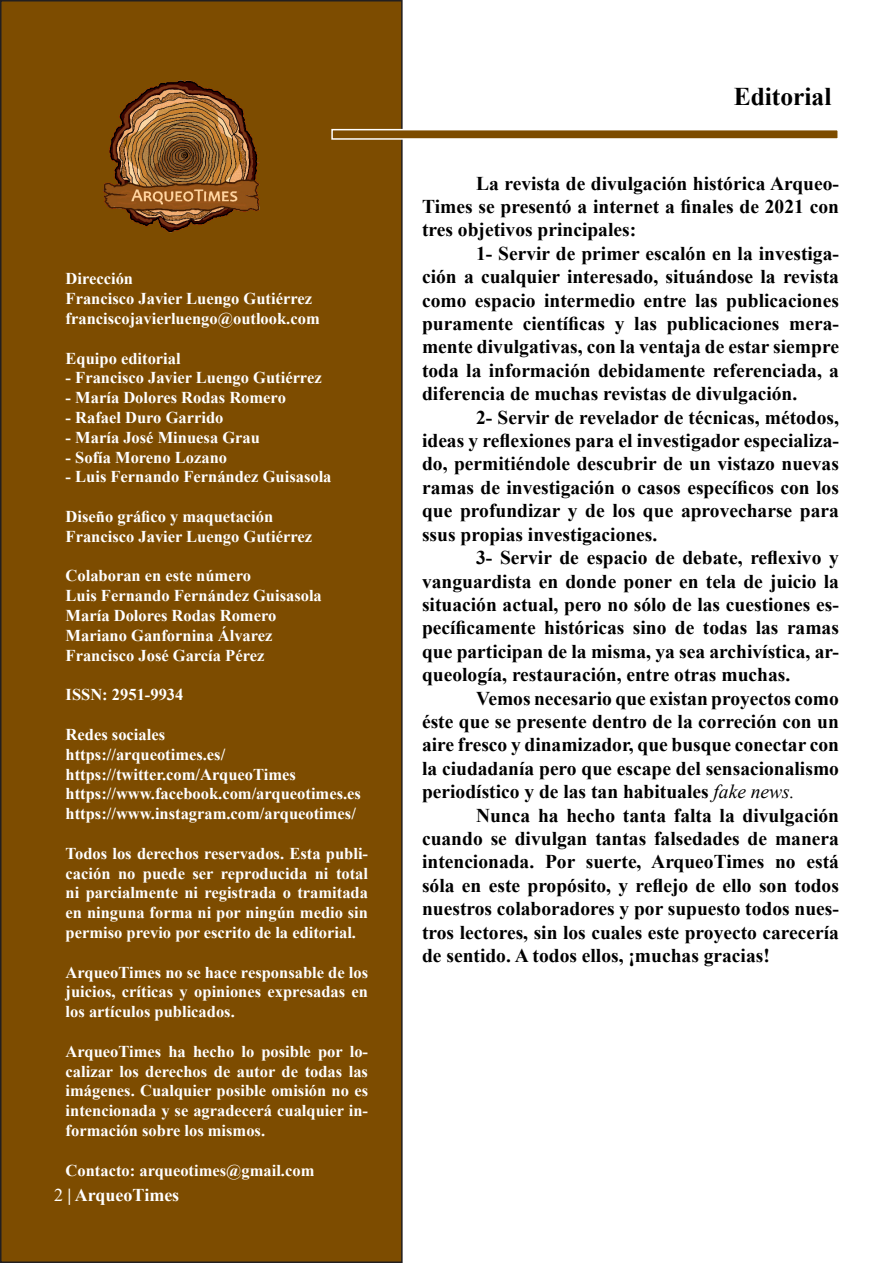
<style>
.page{position:relative;width:893px;height:1263px;background:#fff}
.page>*{position:absolute;margin:0;border:0;box-sizing:border-box;transform-origin:0 0}
.t1{font:700 25.5px "Times New Roman";color:#000}
.t2{font:700 19.5px/23.4px "Times New Roman";color:#000;text-align:justify}
.t3{font:700 18px "Times New Roman";color:#fff}
.t4{font:700 16.5px/19.8px "Times New Roman";color:#fff;text-align:justify}
.s1{font-weight:400}
.s2{font-weight:400;font-style:italic}
</style>
<div class="page">
<div style="left:1px;top:1px;width:401px;height:1261px;background:#7d4c00"></div>
<img style="left:103px;top:80px;width:157px;height:153px">
<div style="left:331px;top:129px;width:508px;height:11px;background:#7d4c00;border:2px solid #fff"></div>
<p class="t4" style="left:66px;top:269px;width:69px">Dirección</p>
<p class="t4" style="left:66px;top:288px;width:248px">Francisco Javier Luengo Gutiérrez</p>
<p class="t4" style="left:66px;top:308px;width:256px">franciscojavierluengo@outlook.com</p>
<p class="t4" style="left:66px;top:348px;width:117px">Equipo editorial</p>
<p class="t4" style="left:66px;top:368px;width:258px">- Francisco Javier Luengo Gutiérrez</p>
<p class="t4" style="left:66px;top:387px;width:222px">- María Dolores Rodas Romero</p>
<p class="t4" style="left:66px;top:407px;width:159px">- Rafael Duro Garrido</p>
<p class="t4" style="left:66px;top:427px;width:196px">- María José Minuesa Grau</p>
<p class="t4" style="left:66px;top:447px;width:163px">- Sofía Moreno Lozano</p>
<p class="t4" style="left:66px;top:467px;width:267px">- Luis Fernando Fernández Guisasola</p>
<p class="t4" style="left:66px;top:506px;width:209px">Diseño gráfico y maquetación</p>
<p class="t4" style="left:66px;top:526px;width:248px">Francisco Javier Luengo Gutiérrez</p>
<p class="t4" style="left:66px;top:566px;width:187px">Colaboran en este número</p>
<p class="t4" style="left:66px;top:585px;width:258px">Luis Fernando Fernández Guisasola</p>
<p class="t4" style="left:66px;top:605px;width:212px">María Dolores Rodas Romero</p>
<p class="t4" style="left:66px;top:625px;width:208px">Mariano Ganfornina Álvarez</p>
<p class="t4" style="left:66px;top:645px;width:200px">Francisco José García Pérez</p>
<p class="t4" style="left:66px;top:684px;width:119px">ISSN: 2951-9934</p>
<p class="t4" style="left:66px;top:724px;width:101px">Redes sociales</p>
<p class="t4" style="left:66px;top:744px;width:161px">https://arqueotimes.es/</p>
<p class="t4" style="left:66px;top:764px;width:232px">https://twitter.com/ArqueoTimes</p>
<p class="t4" style="left:66px;top:783px;width:297px">https://www.facebook.com/arqueotimes.es</p>
<p class="t4" style="left:66px;top:803px;width:292px">https://www.instagram.com/arqueotimes/</p>
<p class="t4" style="left:66px;top:843px;width:304px">Todos los derechos reservados. Esta publi&shy;cación no puede ser reproducida ni total ni parcialmente ni registrada o tramitada en ninguna forma ni por ningún medio sin permiso previo por escrito de la editorial.</p>
<p class="t4" style="left:66px;top:962px;width:304px">ArqueoTimes no se hace responsable de los juicios, críticas y opiniones expresadas en los artículos publicados.</p>
<p class="t4" style="left:66px;top:1041px;width:304px">ArqueoTimes ha hecho lo posible por lo&shy;calizar los derechos de autor de todas las imágenes. Cualquier posible omisión no es intencionada y se agradecerá cualquier in&shy;formación sobre los mismos.</p>
<p class="t4" style="left:66px;top:1160px;width:250px">Contacto: arqueotimes@gmail.com</p>
<p class="t3" style="left:54px;top:1182px;width:127px"><span class="s1">2</span> | ArqueoTimes</p>
<p class="t1" style="left:734px;top:78px;width:99px">Editorial</p>
<p class="t2" style="left:422px;top:171px;width:418px;text-indent:54px">La revista de divulgación histórica Arqueo-Times se presentó a internet a finales de 2021 con tres objetivos principales:</p>
<p class="t2" style="left:422px;top:241px;width:418px;text-indent:54px">1- Servir de primer escalón en la investiga&shy;ción a cualquier interesado, situándose la revista como espacio intermedio entre las publicaciones puramente científicas y las publicaciones mera&shy;mente divulgativas, con la ventaja de estar siempre toda la información debidamente referenciada, a diferencia de muchas revistas de divulgación.</p>
<p class="t2" style="left:422px;top:405px;width:418px;text-indent:54px">2- Servir de revelador de técnicas, métodos, ideas y reflexiones para el investigador especializa&shy;do, permitiéndole descubrir de un vistazo nuevas ramas de investigación o casos específicos con los que profundizar y de los que aprovecharse para ssus propias investigaciones.</p>
<p class="t2" style="left:422px;top:545px;width:418px;text-indent:54px">3- Servir de espacio de debate, reflexivo y vanguardista en donde poner en tela de juicio la situación actual, pero no sólo de las cuestiones es&shy;pecíficamente históricas sino de todas las ramas que participan de la misma, ya sea archivística, ar&shy;queología, restauración, entre otras muchas.</p>
<p class="t2" style="left:422px;top:686px;width:418px;text-indent:54px">Vemos necesario que existan proyectos como éste que se presente dentro de la correción con un aire fresco y dinamizador, que busque conectar con la ciudadanía pero que escape del sensacionalismo periodístico y de las tan habituales <span class="s2">fake news.</span></p>
<p class="t2" style="left:422px;top:803px;width:418px;text-indent:54px">Nunca ha hecho tanta falta la divulgación cuando se divulgan tantas falsedades de manera intencionada. Por suerte, ArqueoTimes no está sóla en este propósito, y reflejo de ello son todos nuestros colaboradores y por supuesto todos nues&shy;tros lectores, sin los cuales este proyecto carecería de sentido. A todos ellos, ¡muchas gracias!</p>
</div>
